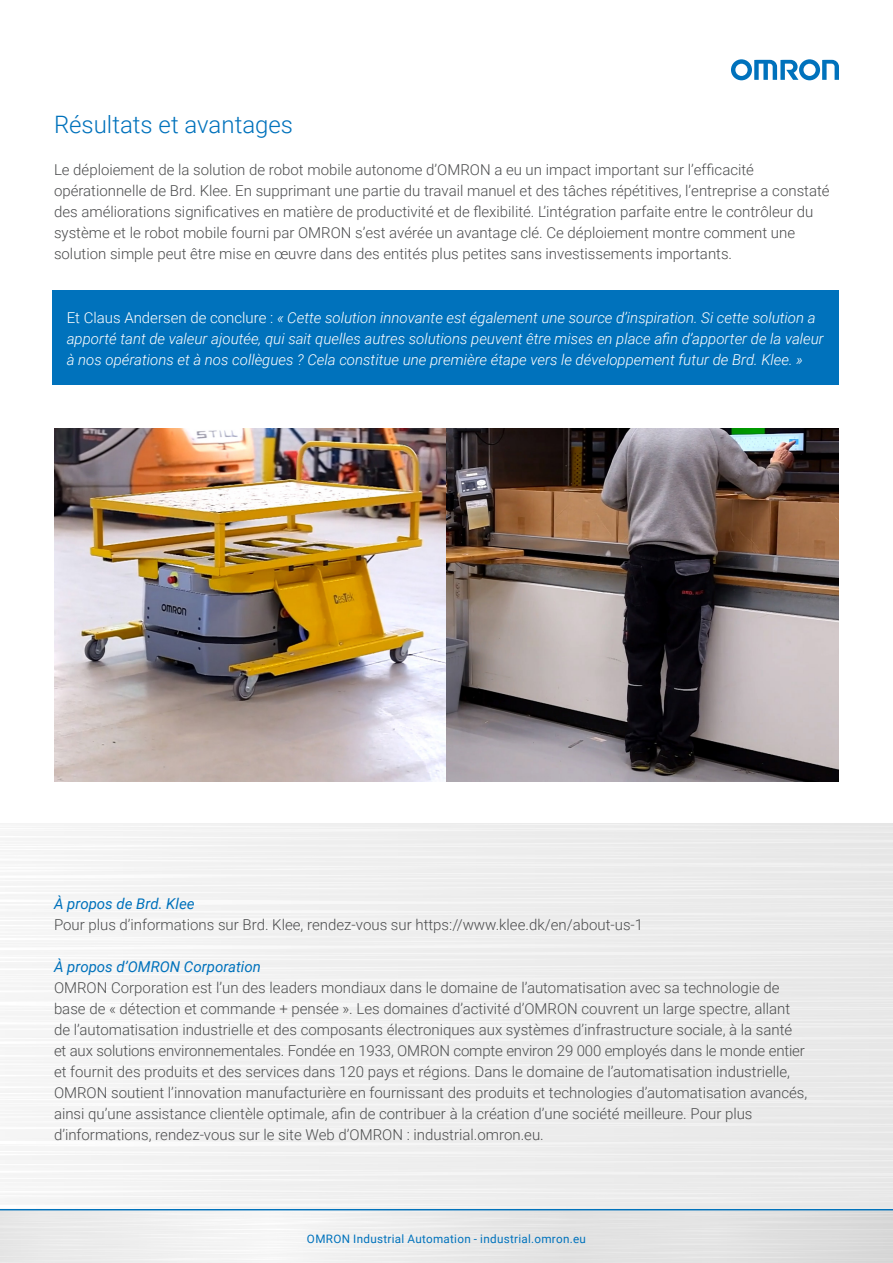
<style>
.page{position:relative;width:893px;height:1263px;background:#fff}
.page>*{position:absolute;margin:0;border:0;box-sizing:border-box;transform-origin:0 0}
.Success_Story_Body_Paragraph{font:300 24px "Roboto";color:#0072bc}
.Success_Story_Body_Paragraph-2{font:300 15px/21px "Roboto";color:#4b4c4d}
.Success_Story_Body_Paragraph-3{font:italic 300 15px/21px "Roboto";color:#fff}
.Success_Story_Body_Paragraph-4{font:italic 15px "Roboto";color:#0072bc}
.t1{font:11.7px "Roboto";letter-spacing:.025em;color:#0072bc}
.s1{font-style:normal}
</style>
<div class="page">
<div style="left:52px;top:291px;width:787px;height:94px;background:#0072bc"></div>
<div style="left:0;top:824px;width:893px;height:385px;background:#efefef"></div>
<svg style="left:0;top:826px;width:232px;height:86px"></svg>
<svg style="left:731px;top:59px;width:108px;height:21px"></svg>
<svg style="left:0;top:1210px;width:893px;height:53px"></svg>
<hr style="left:0;top:1209px;width:893px;height:1px;background:#0072bc">
<img style="left:54px;top:428px;width:392px;height:353px">
<img style="left:446px;top:428px;width:393px;height:353px">
<p class="Success_Story_Body_Paragraph" style="left:54px;top:108px;width:241px">Résultats et avantages</p>
<p class="Success_Story_Body_Paragraph-2" style="left:54px;top:159px;width:777px">Le déploiement de la solution de robot mobile autonome d’OMRON a eu un impact important sur l’efficacité opérationnelle de Brd. Klee. En supprimant une partie du travail manuel et des tâches répétitives, l’entreprise a constaté des améliorations significatives en matière de productivité et de flexibilité. L’intégration parfaite entre le contrôleur du système et le robot mobile fourni par OMRON s’est avérée un avantage clé. Ce déploiement montre comment une solution simple peut être mise en œuvre dans des entités plus petites sans investissements importants.</p>
<p class="Success_Story_Body_Paragraph-3" style="left:67px;top:307px;width:759px"><span class="s1">Et Claus Andersen de conclure :</span> « Cette solution innovante est également une source d’inspiration. Si cette solution a apporté tant de valeur ajoutée, qui sait quelles autres solutions peuvent être mises en place afin d’apporter de la valeur à nos opérations et à nos collègues ? Cela constitue une première étape vers le développement futur de Brd. Klee. »</p>
<p class="Success_Story_Body_Paragraph-4" style="left:54px;top:893px;width:142px">À propos de Brd. Klee</p>
<p class="Success_Story_Body_Paragraph-2" style="left:54px;top:913px;width:591px">Pour plus d’informations sur Brd. Klee, rendez-vous sur https://www.klee.dk/en/about-us-1</p>
<p class="Success_Story_Body_Paragraph-4" style="left:54px;top:956px;width:209px">À propos d’OMRON Corporation</p>
<p class="Success_Story_Body_Paragraph-2" style="left:54px;top:976px;width:755px">OMRON Corporation est l’un des leaders mondiaux dans le domaine de l’automatisation avec sa technologie de base de « détection et commande + pensée ». Les domaines d’activité d’OMRON couvrent un large spectre, allant de l’automatisation industrielle et des composants électroniques aux systèmes d’infrastructure sociale, à la santé et aux solutions environnementales. Fondée en 1933, OMRON compte environ 29 000 employés dans le monde entier et fournit des produits et des services dans 120 pays et régions. Dans le domaine de l’automatisation industrielle, OMRON soutient l’innovation manufacturière en fournissant des produits et technologies d’automatisation avancés, ainsi qu’une assistance clientèle optimale, afin de contribuer à la création d’une société meilleure. Pour plus d’informations, rendez-vous sur le site Web d’OMRON : industrial.omron.eu.</p>
<p class="t1" style="left:307px;top:1230px;width:281px">OMRON Industrial Automation - industrial.omron.eu</p>
</div>
